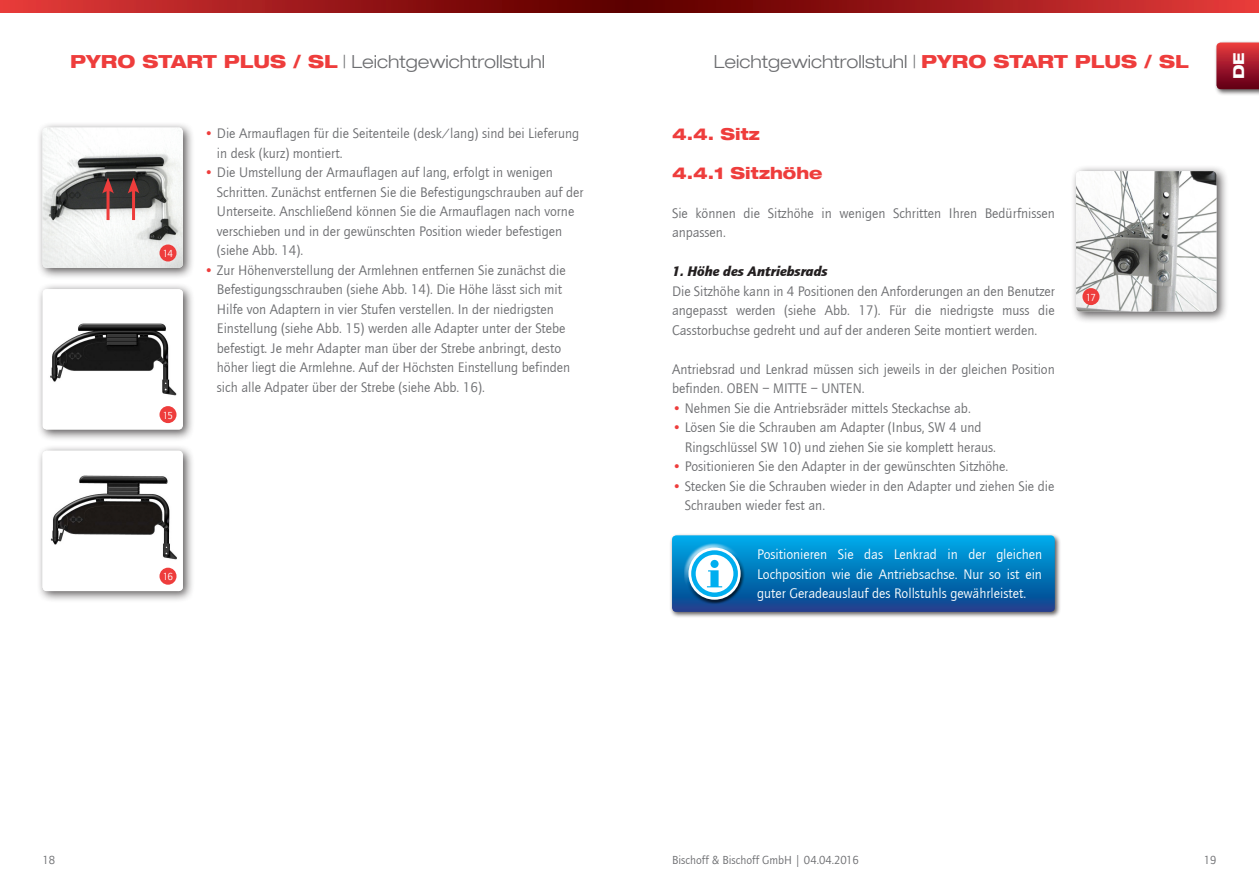
<style>
.page{position:relative;width:1259px;height:893px;background:#fff}
.page>*{position:absolute;margin:0;border:0;box-sizing:border-box;transform-origin:0 0}
.t1{font:300 18px "Helve Neu Lig Ext";color:#6c6d70}
.t2{font:800 16.5px "Helve Neu Hea Ext";color:#ee3d3c}
.t3{font:800 15px "Helve Neu Hea Ext";color:#fff}
.t4{font:14.25px/19.5px "Quay Sans";color:#6c6d70}
.t5{font:14.25px/19.5px "Quay Sans";color:#fff;text-align:justify}
.t6{font:italic 900 14.25px "Quay Sans";color:#231f20}
.t7{font:12px "Quay Sans";color:#6c6d70}
.t8{font:10.5px "Quay Sans";letter-spacing:-.1em;color:#fff}
.s1{font-family:"Helve Neu Hea Ext";font-weight:800;color:#ee3d3c}
.s2{color:#ee3d3c}
</style>
<div class="page">
<svg style="left:0;top:0;width:629px;height:12px;background:#9e1a1a"></svg>
<svg style="left:629px;top:0;width:630px;height:12px;background:#9e1a1a"></svg>
<div style="left:1213px;top:40px;width:46px;height:56px;background:#231f20;opacity:.75"></div>
<svg style="left:1216px;top:43px;width:43px;height:46px;background:#a31c2c"></svg>
<div style="left:669px;top:533px;width:392px;height:86px;background:#231f20;opacity:.75"></div>
<svg style="left:672px;top:535px;width:382px;height:77px;background:#127dbd"></svg>
<div style="left:710px;top:560px;width:8px;height:8px;background:#00aeef;border-radius:50%"></div>
<div style="left:1070px;top:165px;width:158px;height:158px;background:#231f20;opacity:.75"></div>
<img style="left:1076px;top:171px;width:140px;height:140px">
<div style="left:1082px;top:288px;width:17px;height:17px;background:#ee3d3c;border-radius:50%"></div>
<div style="left:37px;top:121px;width:158px;height:159px;background:#231f20;opacity:.75"></div>
<img style="left:43px;top:128px;width:140px;height:140px">
<div style="left:37px;top:283px;width:158px;height:158px;background:#231f20;opacity:.75"></div>
<img style="left:43px;top:289px;width:140px;height:140px">
<div style="left:159px;top:244px;width:17px;height:17px;background:#ee3d3c;border-radius:50%"></div>
<div style="left:159px;top:406px;width:17px;height:17px;background:#ee3d3c;border-radius:50%"></div>
<div style="left:37px;top:444px;width:158px;height:159px;background:#231f20;opacity:.75"></div>
<img style="left:43px;top:451px;width:140px;height:140px">
<div style="left:159px;top:568px;width:17px;height:17px;background:#ee3d3c;border-radius:50%"></div>
<hr style="left:107px;top:188px;width:3px;height:32px;background:#ee3d3c">
<svg style="left:102px;top:178px;width:12px;height:16px"></svg>
<hr style="left:132px;top:188px;width:3px;height:32px;background:#ee3d3c">
<svg style="left:128px;top:178px;width:11px;height:16px"></svg>
<p class="t1" style="left:70px;top:50px;width:476px"><span class="s1">PYRO START PLUS / SL</span> | Leichtgewichtrollstuhl</p>
<p class="t1" style="left:714px;top:50px;width:476px">Leichtgewichtrollstuhl | <span class="s1">PYRO START PLUS / SL</span></p>
<p class="t8" style="left:163px;top:248px;width:12px">14</p>
<p class="t8" style="left:163px;top:409px;width:12px">15</p>
<p class="t4" style="left:217px;top:124px;width:364px;text-indent:-13px"><span class="s2">•</span> Die Armauflagen für die Seitenteile (desk/lang) sind bei Lieferung in desk (kurz) montiert.</p>
<p class="t4" style="left:217px;top:163px;width:368px;text-indent:-13px"><span class="s2">•</span> Die Umstellung der Armauflagen auf lang, erfolgt in wenigen Schritten. Zunächst entfernen Sie die Befestigungschrauben auf der Unterseite. Anschließend können Sie die Armauflagen nach vorne verschieben und in der gewünschten Position wieder befestigen (siehe Abb. 14).</p>
<p class="t4" style="left:217px;top:260px;width:355px;text-indent:-13px"><span class="s2">•</span> Zur Höhenverstellung der Armlehnen entfernen Sie zunächst die Befestigungsschrauben (siehe Abb. 14). Die Höhe lässt sich mit Hilfe von Adaptern in vier Stufen verstellen. In der niedrigsten Einstellung (siehe Abb. 15) werden alle Adapter unter der Stebe befestigt. Je mehr Adapter man über der Strebe anbringt, desto höher liegt die Armlehne. Auf der Höchsten Einstellung befinden sich alle Adpater über der Strebe (siehe Abb. 16).</p>
<p class="t8" style="left:163px;top:571px;width:12px">16</p>
<p class="t2" style="left:672px;top:123px;width:89px">4.4. Sitz</p>
<p class="t2" style="left:672px;top:162px;width:152px">4.4.1 Sitzhöhe</p>
<p class="t4" style="left:672px;top:203px;width:384px">Sie können die Sitzhöhe in wenigen Schritten Ihren Bedürfnissen anpassen.</p>
<p class="t6" style="left:672px;top:263px;width:157px">1. Höhe des Antriebsrads</p>
<p class="t4" style="left:672px;top:281px;width:384px;text-align:justify">Die Sitzhöhe kann in 4 Positionen den Anforderungen an den Benutzer angepasst werden (siehe Abb. 17). Für die niedrigste muss die Casstorbuchse gedreht und auf der anderen Seite montiert werden.</p>
<p class="t4" style="left:672px;top:359px;width:384px">Antriebsrad und Lenkrad müssen sich jeweils in der gleichen Position befinden. OBEN – MITTE – UNTEN.</p>
<p class="t4" style="left:672px;top:398px;width:300px"><span class="s2">•</span> Nehmen Sie die Antriebsräder mittels Steckachse ab.</p>
<p class="t4" style="left:685px;top:418px;width:313px;text-indent:-13px"><span class="s2">•</span> Lösen Sie die Schrauben am Adapter (Inbus, SW 4 und<br>Ringschlüssel SW 10) und ziehen Sie sie komplett heraus.</p>
<p class="t4" style="left:672px;top:457px;width:338px"><span class="s2">•</span> Positionieren Sie den Adapter in der gewünschten Sitzhöhe.</p>
<p class="t4" style="left:685px;top:476px;width:371px;text-indent:-13px"><span class="s2">•</span> Stecken Sie die Schrauben wieder in den Adapter und ziehen Sie die<br>Schrauben wieder fest an.</p>
<p class="t5" style="left:757px;top:545px;width:286px">Positionieren Sie das Lenkrad in der gleichen Lochposition wie die Antriebsachse. Nur so ist ein guter Geradeauslauf des Rollstuhls gewährleistet.</p>
<p class="t8" style="left:1086px;top:291px;width:12px">17</p>
<p class="t3" style="left:1229px;top:79px;width:28px;rotate:-90deg">DE</p>
<p class="t7" style="left:672px;top:853px;width:188px">Bischoff &amp; Bischoff GmbH | 04.04.2016</p>
<p class="t7" style="left:43px;top:853px;width:14px">18</p>
<p class="t7" style="left:1203px;top:853px;width:14px">19</p>
</div>
